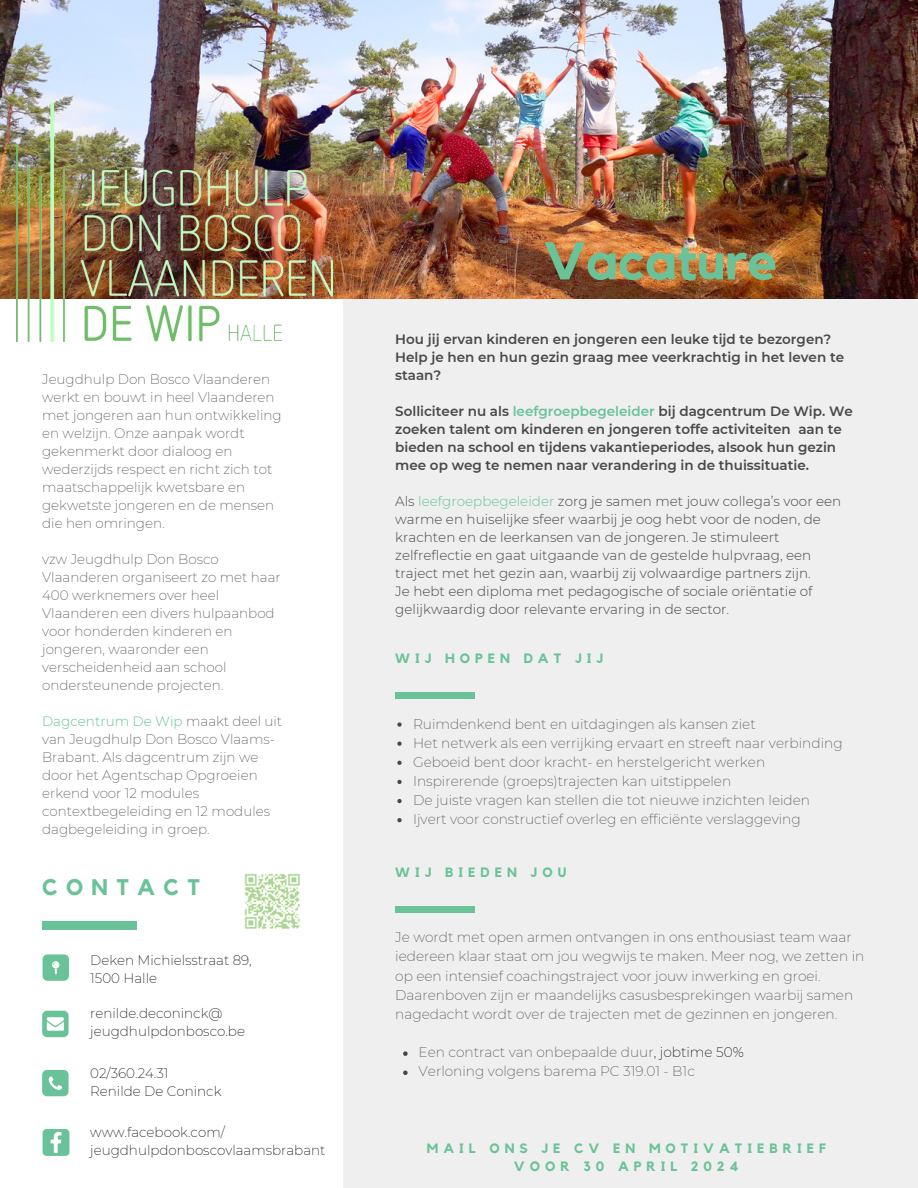
<style>
.page{position:relative;width:918px;height:1188px;background:#fff}
.page>*{position:absolute;margin:0;border:0;box-sizing:border-box;transform-origin:0 0}
.t1{font:700 52.5px "Kollektif";color:#6ac398}
.t2{font:700 22.5px "Kollektif";letter-spacing:.37em;color:#6ac398}
.t3{font:200 13.8px/19.2px "Montserrat";color:#484848}
.t4{font:200 13.5px/18px "Montserrat";color:#484848}
.t5{font:300 13.5px/18px "Montserrat";color:#484848}
.t6{font:600 13.5px/18px "Montserrat";color:#484848}
.t7{font:200 13.5px/18px "Montserrat";color:#000}
.t8{font:700 13.5px/18px "Kollektif";letter-spacing:.37em;color:#6ac398;text-align:center}
.s1{font-weight:300;color:#6ac398}
.s2{color:#6ac398}
.s3{color:#000}
</style>
<div class="page">
<div style="left:344px;top:267px;width:574px;height:921px;background:#efefef"></div>
<img style="left:0;top:0;width:918px;height:298px">
<svg style="left:397px;top:722px;width:5px;height:5px"></svg>
<svg style="left:397px;top:742px;width:5px;height:4px"></svg>
<svg style="left:397px;top:761px;width:5px;height:4px"></svg>
<svg style="left:397px;top:780px;width:5px;height:4px"></svg>
<svg style="left:397px;top:799px;width:5px;height:4px"></svg>
<svg style="left:397px;top:818px;width:5px;height:4px"></svg>
<div style="left:395px;top:692px;width:80px;height:7px;background:#6ac398"></div>
<svg style="left:403px;top:1051px;width:5px;height:5px"></svg>
<svg style="left:403px;top:1071px;width:5px;height:4px"></svg>
<div style="left:395px;top:906px;width:80px;height:7px;background:#6ac398"></div>
<img style="left:16px;top:103px;width:317px;height:238px">
<div style="left:42px;top:921px;width:94px;height:8px;background:#6ac398"></div>
<img style="left:244px;top:873px;width:56px;height:56px">
<svg style="left:43px;top:954px;width:26px;height:27px"></svg>
<svg style="left:42px;top:1011px;width:27px;height:26px"></svg>
<svg style="left:42px;top:1070px;width:27px;height:26px"></svg>
<svg style="left:43px;top:1129px;width:26px;height:27px"></svg>
<p class="t4" style="left:42px;top:370px;width:241px">Jeugdhulp Don Bosco Vlaanderen werkt en bouwt in heel Vlaanderen met jongeren aan hun ontwikkeling en welzijn. Onze aanpak wordt gekenmerkt door dialoog en wederzijds respect en richt zich tot maatschappelijk kwetsbare en gekwetste jongeren en de mensen die hen omringen.</p>
<p class="t4" style="left:42px;top:550px;width:240px">vzw Jeugdhulp Don Bosco<br>Vlaanderen organiseert zo met haar<br>400 werknemers over heel<br>Vlaanderen een divers hulpaanbod voor honderden kinderen en jongeren, waaronder een verscheidenheid aan school ondersteunende projecten.</p>
<p class="t4" style="left:42px;top:712px;width:242px"><span class="s1">Dagcentrum De Wip</span> maakt deel uit van Jeugdhulp Don Bosco Vlaams-<br>Brabant. Als dagcentrum zijn we door het Agentschap Opgroeien erkend voor 12 modules contextbegeleiding en 12 modules dagbegeleiding in groep.</p>
<p class="t2" style="left:42px;top:877px;width:160px">CONTACT</p>
<p class="t7" style="left:90px;top:951px;width:163px">Deken Michielsstraat 89,</p>
<p class="t7" style="left:90px;top:969px;width:68px">1500 Halle</p>
<p class="t7" style="left:90px;top:1005px;width:156px">renilde.deconinck@ jeugdhulpdonbosco.be</p>
<p class="t7" style="left:90px;top:1064px;width:80px">02/360.24.31</p>
<p class="t7" style="left:90px;top:1082px;width:133px">Renilde De Coninck</p>
<p class="t7" style="left:90px;top:1123px;width:237px">www.facebook.com/ jeugdhulpdonboscovlaamsbrabant</p>
<p class="t1" style="left:544px;top:237px;width:236px">Vacature</p>
<p class="t6" style="left:395px;top:330px;width:450px">Hou jij ervan kinderen en jongeren een leuke tijd te bezorgen?<br>Help je hen en hun gezin graag mee veerkrachtig in het leven te staan?</p>
<p class="t6" style="left:395px;top:402px;width:459px">Solliciteer nu als <span class="s2">leefgroepbegeleider</span> bij dagcentrum De Wip. We zoeken talent om kinderen en jongeren toffe activiteiten aan te bieden na school en tijdens vakantieperiodes, alsook hun gezin mee op weg te nemen naar verandering in de thuissituatie.</p>
<p class="t5" style="left:395px;top:492px;width:448px">Als <span class="s2">leefgroepbegeleider</span> zorg je samen met jouw collega’s voor een warme en huiselijke sfeer waarbij je oog hebt voor de noden, de krachten en de leerkansen van de jongeren. Je stimuleert zelfreflectie en gaat uitgaande van de gestelde hulpvraag, een traject met het gezin aan, waarbij zij volwaardige partners zijn.</p>
<p class="t5" style="left:395px;top:582px;width:419px">Je hebt een diploma met pedagogische of sociale oriëntatie of gelijkwaardig door relevante ervaring in de sector.</p>
<h3 class="t8" style="left:395px;top:650px;width:209px">WIJ HOPEN DAT JIJ</h3>
<h1 class="t3" style="left:413px;top:714px;width:344px">Ruimdenkend bent en uitdagingen als kansen ziet</h1>
<p class="t3" style="left:413px;top:733px;width:431px">Het netwerk als een verrijking ervaart en streeft naar verbinding</p>
<h4 class="t3" style="left:413px;top:753px;width:354px">Geboeid bent door kracht- en herstelgericht werken</h4>
<h4 class="t3" style="left:413px;top:772px;width:320px">Inspirerende (groeps)trajecten kan uitstippelen</h4>
<p class="t3" style="left:413px;top:791px;width:399px">De juiste vragen kan stellen die tot nieuwe inzichten leiden</p>
<p class="t3" style="left:413px;top:810px;width:389px">Ijvert voor constructief overleg en efficiënte verslaggeving</p>
<p class="t8" style="left:395px;top:863px;width:173px">WIJ BIEDEN JOU</p>
<p class="t3" style="left:395px;top:928px;width:471px">Je wordt met open armen ontvangen in ons enthousiast team waar iedereen klaar staat om jou wegwijs te maken. Meer nog, we zetten in op een intensief coachingstraject voor jouw inwerking en groei.<br>Daarenboven zijn er maandelijks casusbesprekingen waarbij samen nagedacht wordt over de trajecten met de gezinnen en jongeren.</p>
<p class="t3" style="left:419px;top:1042px;width:327px">Een contract van onbepaalde duur<span class="s3">, jobtime 50%</span></p>
<p class="t3" style="left:419px;top:1062px;width:278px">Verloning volgens barema PC 319.01 - B1c</p>
<h2 class="t8" style="left:427px;top:1140px;width:401px">MAIL ONS JE CV EN MOTIVATIEBRIEF<br>VOOR 30 APRIL 2024</h2>
</div>
